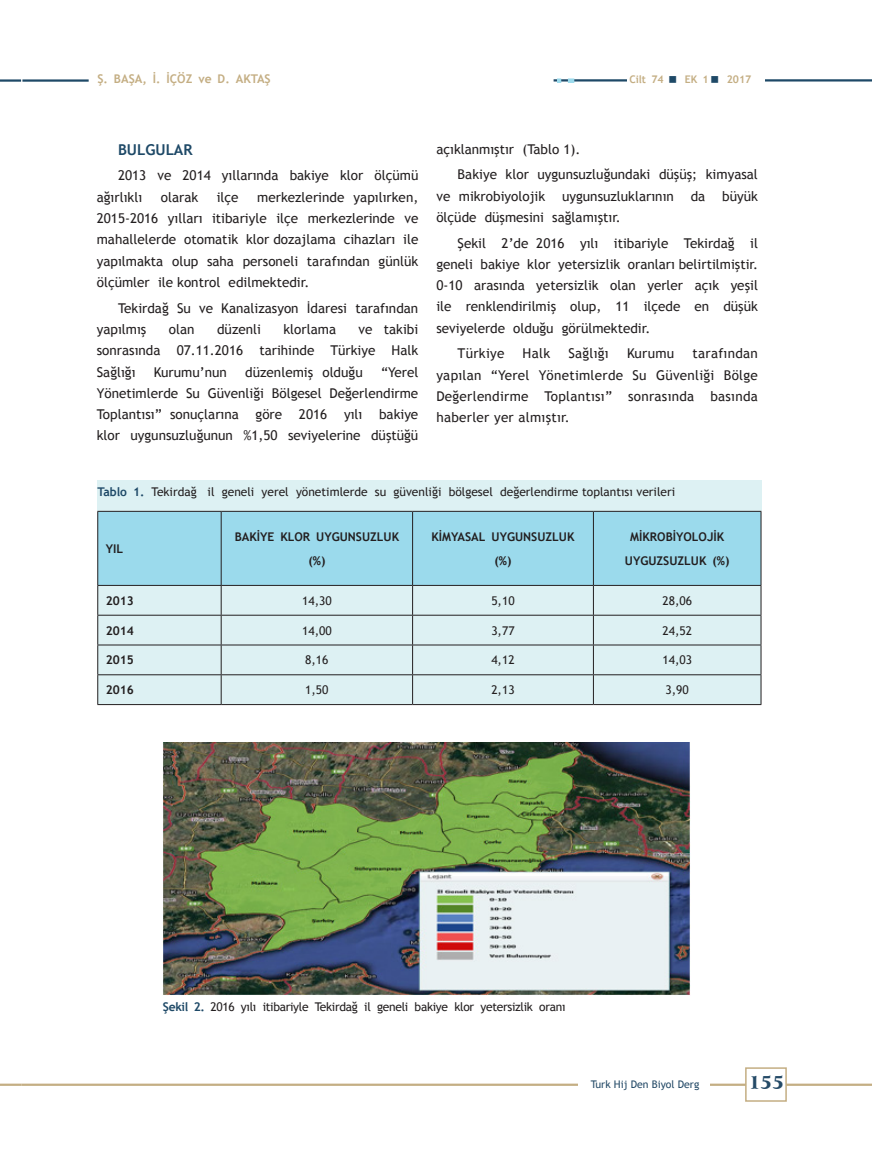
<style>
.page{position:relative;width:872px;height:1170px;background:#fff}
.page>*{position:absolute;margin:0;border:0;box-sizing:border-box;transform-origin:0 0}
.t1{font:900 18px "Arrus BT";color:#244a67}
.metin{font:700 15px "Trebuchet MS";color:#1e4967}
.metin-2{font:13.5px/21.3px "Trebuchet MS";color:#231f20;text-align:justify}
.metin-3{font:13.5px "Trebuchet MS";letter-spacing:.02em;color:#231f20}
.metin-4{font:12px "Trebuchet MS";color:#231f20}
.t2{font:700 12px/24px "Trebuchet MS";color:#231f20;text-align:center}
.metin-5{font:12px "Trebuchet MS";letter-spacing:-.025em;color:#231f20}
.metin-6{font:700 12px "Trebuchet MS";color:#c4ae83}
.t3{font:10.5px "Trebuchet MS";color:#244a67}
.t4{font:700 10.5px "Trebuchet MS";color:#c4ae83}
.s1{font-weight:700;color:#1e4967}
</style>
<div class="page">
<hr style="left:21px;top:1083px;width:851px;height:2px;background:#c4ae83">
<div style="left:745px;top:1067px;width:42px;height:34px;background:#fff;border:2px solid #c4ae83"></div>
<div style="left:578px;top:1077px;width:132px;height:17px;background:#fff"></div>
<hr style="left:0;top:1083px;width:21px;height:2px;background:#c4ae83">
<hr style="left:553px;top:79px;width:319px;height:2px;background:#1e4967">
<div style="left:627px;top:73px;width:138px;height:13px;background:#fff"></div>
<svg style="left:568px;top:78px;width:6px;height:5px"></svg>
<svg style="left:557px;top:78px;width:4px;height:5px"></svg>
<hr style="left:0;top:79px;width:21px;height:3px;background:#1e4967">
<hr style="left:22px;top:79px;width:67px;height:3px;background:#1e4967">
<div style="left:97px;top:480px;width:664px;height:31px;background:#ddf1f3"></div>
<div style="left:98px;top:512px;width:662px;height:73px;background:#9bdaec"></div>
<div style="left:98px;top:586px;width:662px;height:118px;background:#ddf1f3"></div>
<hr style="left:97px;top:511px;width:124px;height:1px;background:#231f20">
<hr style="left:221px;top:511px;width:191px;height:1px;background:#231f20">
<hr style="left:412px;top:511px;width:181px;height:1px;background:#231f20">
<hr style="left:593px;top:511px;width:168px;height:1px;background:#231f20">
<hr style="left:97px;top:585px;width:124px;height:1px;background:#231f20">
<hr style="left:221px;top:585px;width:191px;height:1px;background:#231f20">
<hr style="left:412px;top:585px;width:181px;height:1px;background:#231f20">
<hr style="left:593px;top:585px;width:168px;height:1px;background:#231f20">
<hr style="left:97px;top:614px;width:124px;height:1px;background:#231f20">
<hr style="left:221px;top:614px;width:191px;height:1px;background:#231f20">
<hr style="left:412px;top:614px;width:181px;height:1px;background:#231f20">
<hr style="left:593px;top:614px;width:168px;height:1px;background:#231f20">
<hr style="left:97px;top:644px;width:124px;height:1px;background:#231f20">
<hr style="left:221px;top:644px;width:191px;height:1px;background:#231f20">
<hr style="left:412px;top:644px;width:181px;height:1px;background:#231f20">
<hr style="left:593px;top:644px;width:168px;height:1px;background:#231f20">
<hr style="left:97px;top:674px;width:124px;height:1px;background:#231f20">
<hr style="left:221px;top:674px;width:191px;height:1px;background:#231f20">
<hr style="left:412px;top:674px;width:181px;height:1px;background:#231f20">
<hr style="left:593px;top:674px;width:168px;height:1px;background:#231f20">
<hr style="left:97px;top:704px;width:124px;height:1px;background:#231f20">
<hr style="left:221px;top:704px;width:191px;height:1px;background:#231f20">
<hr style="left:412px;top:704px;width:181px;height:1px;background:#231f20">
<hr style="left:593px;top:704px;width:168px;height:1px;background:#231f20">
<hr style="left:97px;top:511px;width:1px;height:74px;background:#231f20">
<svg style="left:97px;top:585px;width:1px;height:119px"></svg>
<hr style="left:221px;top:511px;width:1px;height:74px;background:#231f20">
<hr style="left:412px;top:511px;width:1px;height:74px;background:#231f20">
<hr style="left:593px;top:511px;width:1px;height:74px;background:#231f20">
<hr style="left:760px;top:511px;width:1px;height:74px;background:#231f20">
<svg style="left:221px;top:585px;width:1px;height:119px"></svg>
<svg style="left:412px;top:585px;width:1px;height:119px"></svg>
<svg style="left:593px;top:585px;width:1px;height:119px"></svg>
<svg style="left:760px;top:585px;width:1px;height:119px"></svg>
<img style="left:163px;top:742px;width:528px;height:253px">
<p class="metin-6" style="left:97px;top:72px;width:175px">Ş. BAŞA, İ. İÇÖZ ve D. AKTAŞ</p>
<p class="t4" style="left:629px;top:73px;width:36px">Cilt 74</p>
<p class="t4" style="left:685px;top:73px;width:25px">EK 1</p>
<p class="t4" style="left:726px;top:73px;width:26px">2017</p>
<p class="metin" style="left:118px;top:140px;width:76px">BULGULAR</p>
<p class="metin-2" style="left:97px;top:165px;width:323px;text-indent:21px">2013 ve 2014 yıllarında bakiye klor ölçümü ağırlıklı</p>
<p class="metin-2" style="left:97px;top:186px;width:323px;text-indent:160px">merkezlerinde yapılırken, 2015-2016 yılları itibariyle ilçe merkezlerinde ve mahallelerde otomatik klor dozajlama cihazları ile yapılmakta olup saha personeli tarafından günlük ölçümler ile kontrol edilmektedir.</p>
<p class="metin-2" style="left:97px;top:297px;width:323px;text-indent:21px">Tekirdağ Su ve Kanalizasyon İdaresi tarafından yapılmış</p>
<p class="metin-2" style="left:161px;top:186px;width:39px">olarak</p>
<p class="metin-2" style="left:217px;top:186px;width:23px">ilçe</p>
<p class="metin-2" style="left:169px;top:318px;width:27px">olan</p>
<p class="metin-2" style="left:217px;top:318px;width:45px">düzenli</p>
<p class="metin-2" style="left:283px;top:318px;width:54px">klorlama</p>
<p class="metin-2" style="left:97px;top:318px;width:323px;text-indent:262px">ve takibi sonrasında 07.11.2016 tarihinde Türkiye Halk Sağlığı</p>
<p class="metin-2" style="left:154px;top:361px;width:74px">Kurumu’nun</p>
<p class="metin-2" style="left:245px;top:361px;width:119px">düzenlemiş olduğu</p>
<p class="metin-2" style="left:97px;top:361px;width:323px;text-indent:284px">“Yerel Yönetimlerde Su Güvenliği Bölgesel Değerlendirme Toplantısı” sonuçlarına göre 2016 yılı bakiye klor uygunsuzluğunun %1,50 seviyelerine düştüğü</p>
<p class="metin-2" style="left:436px;top:138px;width:145px">açıklanmıştır (Tablo 1).</p>
<p class="metin-2" style="left:436px;top:164px;width:323px;text-indent:21px">Bakiye klor uygunsuzluğundaki düşüş; kimyasal ve mikrobiyolojik uygunsuzluklarının da büyük ölçüde düşmesini sağlamıştır.</p>
<p class="metin-2" style="left:436px;top:232px;width:323px;text-indent:21px">Şekil 2’de 2016 yılı itibariyle Tekirdağ il geneli bakiye klor yetersizlik oranları belirtilmiştir.<br>0-10 arasında yetersizlik olan yerler açık yeşil ile renklendirilmiş olup, 11 ilçede en düşük seviyelerde olduğu görülmektedir.</p>
<p class="metin-3" style="left:457px;top:345px;width:48px">Türkiye</p>
<p class="metin-2" style="left:522px;top:343px;width:29px">Halk</p>
<p class="metin-3" style="left:568px;top:345px;width:42px">Sağlığı</p>
<p class="metin-2" style="left:627px;top:343px;width:49px">Kurumu</p>
<p class="metin-2" style="left:436px;top:343px;width:323px;text-indent:256px">tarafından yapılan “Yerel Yönetimlerde Su Güvenliği Bölge Değerlendirme Toplantısı” sonrasında basında haberler yer almıştır.</p>
<p class="metin-4" style="left:97px;top:485px;width:579px"><span class="s1">Tablo 1.</span> Tekirdağ il geneli yerel yönetimlerde su güvenliği bölgesel değerlendirme toplantısı verileri</p>
<p class="t2" style="left:106px;top:536px;width:19px">YIL</p>
<p class="t2" style="left:235px;top:524px;width:166px">BAKİYE KLOR UYGUNSUZLUK (%)</p>
<p class="t2" style="left:431px;top:524px;width:144px">KİMYASAL UYGUNSUZLUK (%)</p>
<p class="t2" style="left:625px;top:524px;width:106px">MİKROBİYOLOJİK<br>UYGUZSUZLUK (%)</p>
<p class="t2" style="left:106px;top:588px;width:30px">2013</p>
<p class="metin-4" style="left:302px;top:593px;width:31px">14,30</p>
<p class="metin-4" style="left:491px;top:593px;width:25px">5,10</p>
<p class="metin-4" style="left:662px;top:593px;width:31px">28,06</p>
<p class="t2" style="left:106px;top:618px;width:30px">2014</p>
<p class="metin-4" style="left:302px;top:623px;width:31px">14,00</p>
<p class="metin-4" style="left:491px;top:623px;width:25px">3,77</p>
<p class="metin-4" style="left:662px;top:623px;width:31px">24,52</p>
<p class="t2" style="left:106px;top:648px;width:30px">2015</p>
<p class="metin-4" style="left:305px;top:653px;width:25px">8,16</p>
<p class="metin-4" style="left:491px;top:653px;width:25px">4,12</p>
<p class="metin-4" style="left:662px;top:653px;width:31px">14,03</p>
<p class="t2" style="left:106px;top:677px;width:30px">2016</p>
<p class="metin-4" style="left:305px;top:682px;width:25px">1,50</p>
<p class="metin-4" style="left:491px;top:682px;width:25px">2,13</p>
<p class="metin-4" style="left:665px;top:682px;width:25px">3,90</p>
<p class="metin-5" style="left:163px;top:999px;width:404px"><span class="s1">Şekil 2.</span> 2016 yılı itibariyle Tekirdağ il geneli bakiye klor yetersizlik oranı</p>
<p class="t3" style="left:591px;top:1078px;width:110px">Turk Hij Den Biyol Derg</p>
<h1 class="t1" style="left:749px;top:1071px;width:37px">155</h1>
</div>
